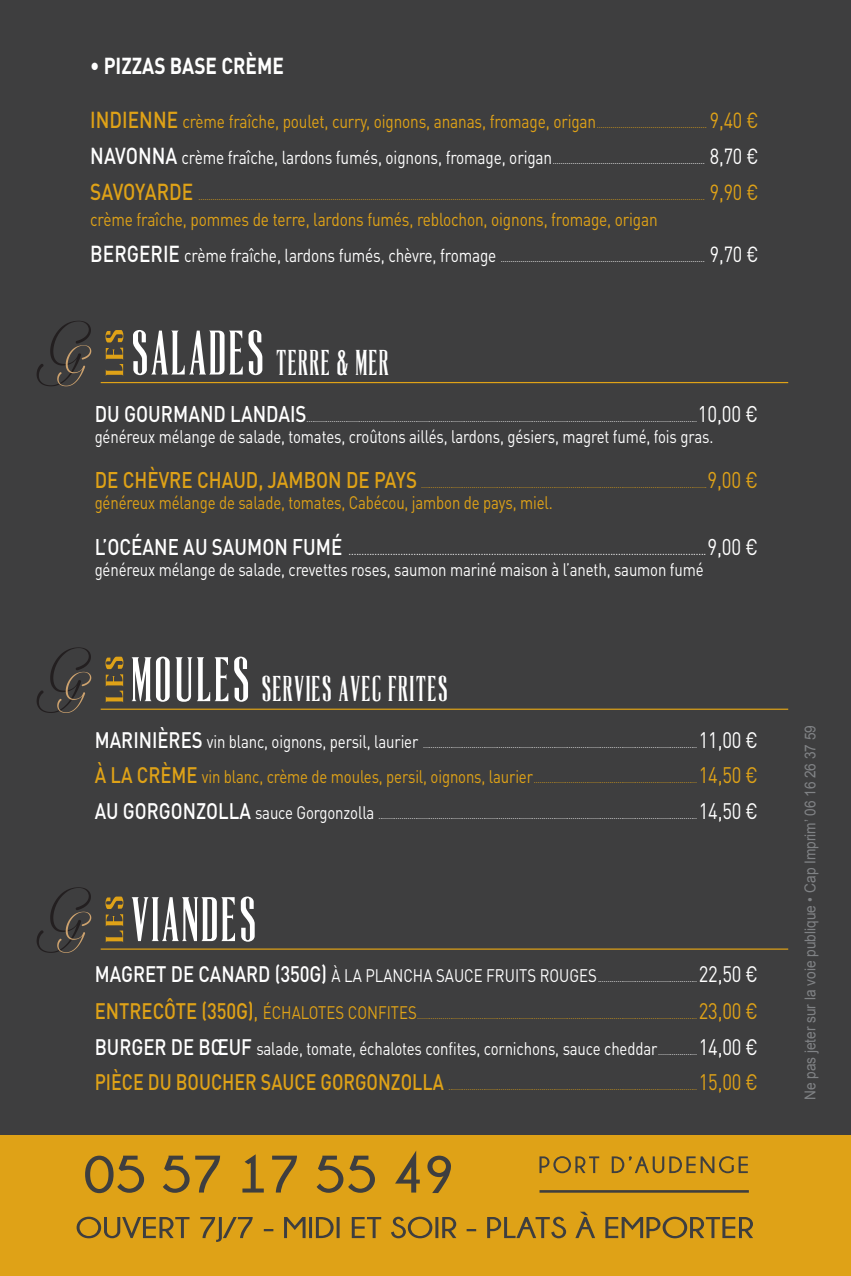
<style>
.page{position:relative;width:851px;height:1276px;background:#fff}
.page>*{position:absolute;margin:0;border:0;box-sizing:border-box;transform-origin:0 0}
.t1{font:63px "La Tribune CP";letter-spacing:.03em;color:#fff}
.t2{font:36px "La Tribune CP";letter-spacing:.03em;color:#fff}
.t3{font:700 22.8px "DIN Pro";color:#fff;scale:.83 1}
.t4{font:500 22.8px "DIN Pro";letter-spacing:-.01em;color:#dfa217;scale:.83 1}
.t5{font:500 22.5px "DIN Pro";color:#dfa217;scale:.83 1}
.t6{font:500 22.5px "DIN Pro";color:#fff;scale:.83 1}
.t7{font:22.5px "DIN Pro";color:#fff;scale:.83 1}
.t8{font:22.5px "DIN Pro";color:#dfa217;scale:.83 1}
.t9{font:500 22.2px "DIN Pro";color:#dfa217;scale:.8 1}
.t10{font:22.2px "DIN Pro";letter-spacing:-.01em;color:#fff;scale:.83 1}
.t11{font:22.2px "DIN Pro";letter-spacing:-.01em;color:#dfa217;scale:.83 1}
.t12{font:500 22.2px "DIN Pro";color:#fff;scale:.83 1}
.t13{font:21.6px "DIN Pro";color:#dfa217;scale:.83 1}
.t14{font:21.6px "DIN Pro";color:#fff;scale:.83 1}
.t15{font:18.6px "DIN Pro";letter-spacing:-.01em;color:#dfa217;scale:.83 1}
.t16{font:18px "DIN Pro";letter-spacing:-.01em;color:#fff;scale:.83 1}
.t17{font:18px "DIN Pro";letter-spacing:-.01em;color:#dfa217;scale:.83 1}
.t18{font:15px "Arial";color:#808285;scale:.91 1}
.t19{font:12px "DIN Pro";color:#fff;scale:.83 1}
.t20{font:9.3px "DIN Pro";color:#fff;scale:.83 1}
.t21{font:9.3px "DIN Pro";color:#dfa217;scale:.83 1}
.t22{font:9px "DIN Pro";color:#fff;scale:.83 1}
.t23{font:9px "DIN Pro";color:#dfa217;scale:.83 1}
.s1{font-weight:500;font-size:22.8px}
.s2{font-size:9.3px}
.s3{font-size:18.6px}
.s4{font-size:63px}
.s5{font-weight:500;font-size:22.5px}
.s6{font-size:22.5px}
.s7{font-weight:500;font-size:22.2px}
.s8{font-size:18px}
.s9{font-size:22.2px}
.s10{font-size:9px}
</style>
<div class="page">
<div style="left:0;top:0;width:850px;height:1276px;background:#3e3e3f"></div>
<svg style="left:105px;top:330px;width:18px;height:46px"></svg>
<svg style="left:105px;top:656px;width:18px;height:46px"></svg>
<svg style="left:105px;top:896px;width:18px;height:46px"></svg>
<hr style="left:101px;top:382px;width:687px;height:1px;background:#dfa217">
<hr style="left:101px;top:708px;width:687px;height:2px;background:#dfa217">
<hr style="left:101px;top:948px;width:687px;height:1px;background:#dfa217">
<svg style="left:37px;top:321px;width:54px;height:65px"></svg>
<svg style="left:37px;top:647px;width:54px;height:66px"></svg>
<svg style="left:37px;top:887px;width:54px;height:66px"></svg>
<div style="left:0;top:1135px;width:850px;height:141px;background:#dfa217"></div>
<svg style="left:77px;top:1211px;width:676px;height:31px"></svg>
<svg style="left:539px;top:1156px;width:208px;height:17px"></svg>
<svg style="left:85px;top:1150px;width:366px;height:43px"></svg>
<hr style="left:539px;top:1190px;width:209px;height:2px;background:#3e3e3f">
<h3 class="t3" style="left:90px;top:51px;width:235px">• PIZZAS BASE CRÈME</h3>
<h3 class="t15" style="left:90px;top:108px;width:744px"><span class="s1">INDIENNE</span> crème fraîche, poulet, curry, oignons, ananas, fromage, origan<span class="s2">.......................................................</span></h3>
<h3 class="t13" style="left:709px;top:105px;width:60px">9,40 €</h3>
<p class="t20" style="left:90px;top:154px;width:742px"><span class="s1">NAVONNA</span> <span class="s3">crème fraîche, lardons fumés, oignons, fromage, origan</span>............................................................................</p>
<h3 class="t14" style="left:709px;top:141px;width:60px">8,70 €</h3>
<h3 class="t4" style="left:90px;top:176px;width:126px">SAVOYAR DE</h3>
<p class="t21" style="left:198px;top:190px;width:612px">.............................................................................................................................................................................................................................................................</p>
<h3 class="t13" style="left:709px;top:177px;width:60px">9,90 €</h3>
<h3 class="t15" style="left:90px;top:206px;width:685px">crème fraîche, pommes de terre, lardons fumés, reblochon, oignons, fromage, origan</h3>
<p class="t20" style="left:90px;top:252px;width:742px"><span class="s1">BERGERIE</span> <span class="s3">crème fraîche, lardons fumés, chèvre, fromage</span> ......................................................................................................</p>
<h3 class="t14" style="left:709px;top:239px;width:60px">9,70 €</h3>
<h2 class="t2" style="left:131px;top:344px;width:259px"><span class="s4">SALADES</span> TERRE &amp; MER</h2>
<h3 class="t7" style="left:697px;top:398px;width:74px">10,00 €</h3>
<h3 class="t16" style="left:95px;top:424px;width:746px">généreux mélange de salade, tomates, croûtons aillés, lardons, gésiers, magret fumé, fois gras.</h3>
<h3 class="t5" style="left:95px;top:465px;width:153px">DE CH ÈVRE CHAUD</h3>
<h3 class="t5" style="left:258px;top:465px;width:153px">, JAMBON DE PAYS</h3>
<h3 class="t6" style="left:95px;top:398px;width:219px">DU GOURMAND LANDAIS</h3>
<p class="t22" style="left:306px;top:412px;width:472px">.........................................................................................................................................................................................................</p>
<h3 class="t8" style="left:707px;top:465px;width:62px">9,00 €</h3>
<p class="t23" style="left:421px;top:479px;width:346px">...................................................................................................................................................</p>
<h3 class="t17" style="left:95px;top:491px;width:553px">généreux mélange de salade, tomates, Cabécou, jambon de pays, miel.</h3>
<h3 class="t19" style="left:95px;top:542px;width:800px"><span class="s5">L’OCÉANE AU SAUMON FUMÉ</span> ..........................................................................................................................................<span class="s6">9,00 €</span></h3>
<h3 class="t16" style="left:95px;top:557px;width:735px">généreux mélange de salade, crevettes roses, saumon mariné maison à l’aneth, saumon fumé</h3>
<h2 class="t2" style="left:131px;top:671px;width:318px"><span class="s4">MOULES</span> SERVIES AVEC FRITES</h2>
<p class="t22" style="left:95px;top:739px;width:727px"><span class="s7">MARINIÈRES</span> <span class="s8">vin blanc, oignons, persil, laurier</span> .............................................................................................................................................</p>
<h3 class="t10" style="left:698px;top:725px;width:73px">11,00 €</h3>
<p class="t23" style="left:95px;top:774px;width:727px"><span class="s7">À LA CRÈME</span> <span class="s8">vin blanc, crème de moules, persil, oignons, laurier</span>....................................................................................</p>
<h3 class="t11" style="left:698px;top:760px;width:73px">14,50 €</h3>
<h3 class="t12" style="left:95px;top:795px;width:136px">AU GORGONZOLLA</h3>
<p class="t22" style="left:255px;top:809px;width:534px"><span class="s8">sauce Gorgonzolla</span> ....................................................................................................................................................................</p>
<h3 class="t10" style="left:698px;top:795px;width:73px">14,50 €</h3>
<h1 class="t1" style="left:131px;top:888px;width:127px">VIANDES</h1>
<p class="t22" style="left:95px;top:973px;width:727px"><span class="s7">MAGRET DE CANARD (350G)</span> <span class="s8">À LA PLANCHA SAUCE FRUITS ROUGES</span>...................................................</p>
<h3 class="t10" style="left:698px;top:959px;width:73px">22,50 €</h3>
<h3 class="t17" style="left:95px;top:1000px;width:316px"><span class="s7">ENTRECÔTE (350G)</span><span class="s9">,</span> ÉCHALOTES confites</h3>
<h3 class="t11" style="left:698px;top:996px;width:73px">23,00 €</h3>
<p class="t23" style="left:417px;top:1010px;width:339px">................................................................................................................................................</p>
<h3 class="t16" style="left:95px;top:1036px;width:727px"><span class="s7">BU RGER DE BŒU F</span> salade, tomate, échalotes confites, cornichons, sauce cheddar<span class="s10">....................</span></h3>
<h3 class="t10" style="left:698px;top:1031px;width:73px">14,00 €</h3>
<h3 class="t9" style="left:95px;top:1066px;width:384px">PI ÈCEDU BOUCHER SAUCEGORGONZOLLA</h3>
<p class="t23" style="left:448px;top:1080px;width:301px">................................................................................................................................</p>
<h3 class="t11" style="left:698px;top:1066px;width:73px">15,00 €</h3>
<h3 class="t18" style="left:800px;top:1100px;width:414px;rotate:-90deg">Ne pas jeter sur la voie publique • Cap Imprim’ 06 16 26 37 59</h3>
</div>
